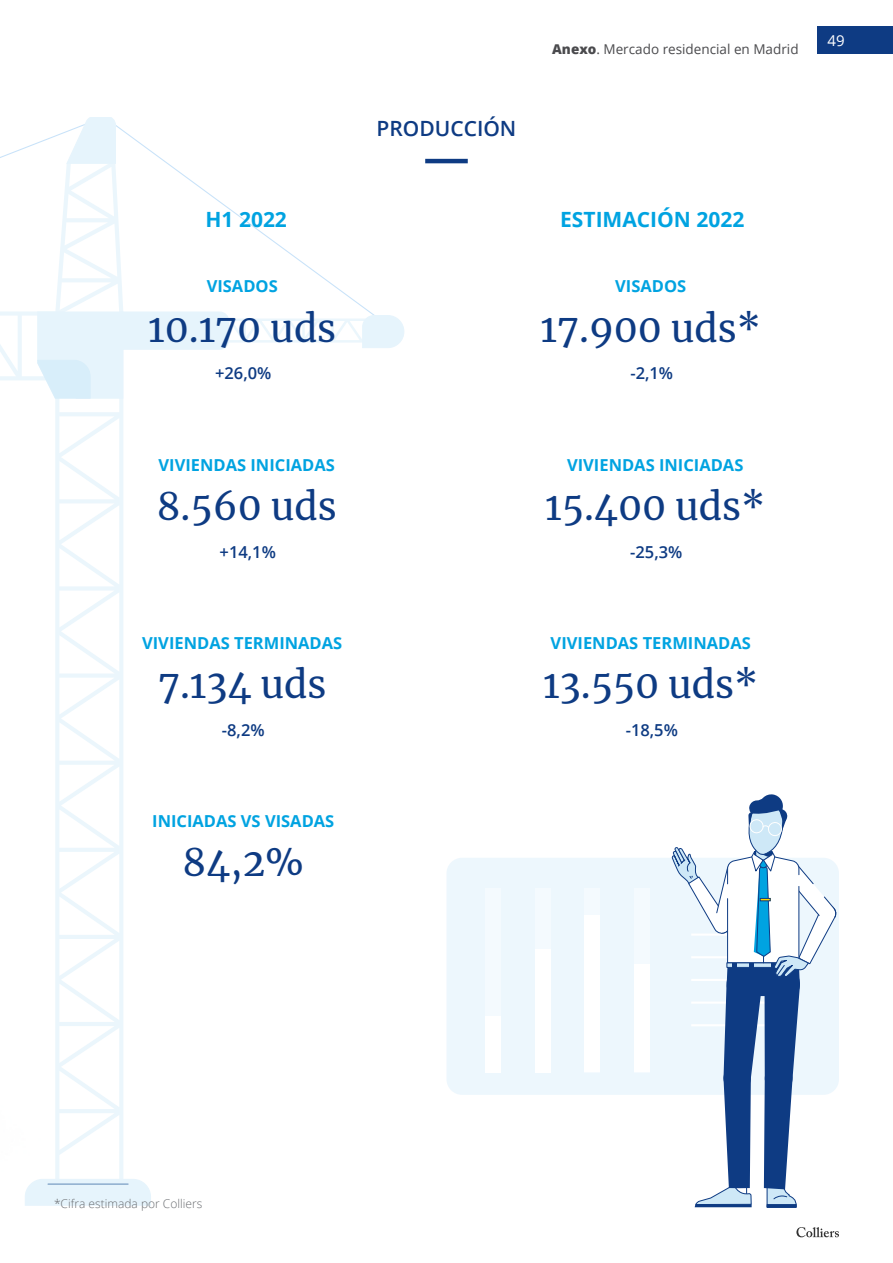
<style>
.page{position:relative;width:893px;height:1263px;background:#fff}
.page>*{position:absolute;margin:0;border:0;box-sizing:border-box;transform-origin:0 0}
.t1{font:37.5px "Merriweather";color:#0e3b83}
.t2{font:700 21px "Open Sans";color:#00a3e1}
.t3{font:600 21px "Open Sans";color:#0e3b83}
.t4{font:700 16.5px "Open Sans";color:#00a3e1}
.t5{font:600 16.5px "Open Sans";color:#0e3b83}
.t6{font:15px "Open Sans";color:#fff}
.t7{font:13.5px "Open Sans";color:#4a4a4d}
.t8{font:300 12px "Open Sans";color:#6a6d71}
.s1{font-weight:800}
</style>
<div class="page">
<div style="left:817px;top:26px;width:76px;height:28px;background:#0e3b83"></div>
<svg style="left:796px;top:1227px;width:43px;height:10px"></svg>
<div style="left:446px;top:858px;width:393px;height:237px;background:#edf7fd;border-radius:16px"></div>
<div style="left:485px;top:888px;width:15px;height:184px;background:#f9fcff"></div>
<div style="left:535px;top:888px;width:15px;height:184px;background:#f9fcff"></div>
<div style="left:585px;top:888px;width:15px;height:184px;background:#f9fcff"></div>
<div style="left:635px;top:888px;width:15px;height:184px;background:#f9fcff"></div>
<div style="left:485px;top:1016px;width:15px;height:56px;background:#fff"></div>
<div style="left:535px;top:949px;width:15px;height:123px;background:#fff"></div>
<div style="left:585px;top:915px;width:15px;height:157px;background:#fff"></div>
<div style="left:635px;top:964px;width:15px;height:108px;background:#fff"></div>
<svg style="left:0;top:322px;width:123px;height:857px"></svg>
<svg style="left:0;top:125px;width:369px;height:197px"></svg>
<div style="left:25px;top:1179px;width:126px;height:26px;background:#e6f4fc"></div>
<svg style="left:66px;top:117px;width:50px;height:47px"></svg>
<svg style="left:37px;top:311px;width:367px;height:88px"></svg>
<hr style="left:48px;top:1183px;width:80px;height:1px;background:#00428c">
<hr style="left:425px;top:159px;width:43px;height:4px;background:#0e3b83">
<svg style="left:672px;top:794px;width:164px;height:414px"></svg>
<p class="t3" style="left:377px;top:114px;width:141px">PRODUCCIÓN</p>
<p class="t7" style="left:552px;top:40px;width:248px"><span class="s1">Anexo</span>. Mercado residencial en Madrid</p>
<p class="t2" style="left:205px;top:205px;width:83px">H1 2022</p>
<p class="t2" style="left:560px;top:205px;width:186px">ESTIMACIÓN 2022</p>
<p class="t4" style="left:207px;top:275px;width:73px">VISADOS</p>
<p class="t4" style="left:615px;top:275px;width:73px">VISADOS</p>
<h1 class="t1" style="left:148px;top:302px;width:190px">10.170 uds</h1>
<h1 class="t1" style="left:541px;top:302px;width:222px">17.900 uds*</h1>
<p class="t5" style="left:215px;top:362px;width:58px">+26,0%</p>
<p class="t5" style="left:630px;top:362px;width:44px">-2,1%</p>
<p class="t6" style="left:828px;top:30px;width:19px">49</p>
<p class="t4" style="left:159px;top:453px;width:178px">VIVIENDAS INICIADAS</p>
<p class="t4" style="left:567px;top:453px;width:178px">VIVIENDAS INICIADAS</p>
<h1 class="t1" style="left:157px;top:480px;width:181px">8.560 uds</h1>
<h1 class="t1" style="left:545px;top:480px;width:222px">15.400 uds*</h1>
<p class="t5" style="left:220px;top:540px;width:58px">+14,1%</p>
<p class="t5" style="left:630px;top:540px;width:54px">-25,3%</p>
<p class="t4" style="left:142px;top:631px;width:202px">VIVIENDAS TERMINADAS</p>
<p class="t4" style="left:551px;top:631px;width:202px">VIVIENDAS TERMINADAS</p>
<h1 class="t1" style="left:158px;top:658px;width:170px">7.134 uds</h1>
<h1 class="t1" style="left:543px;top:658px;width:217px">13.550 uds*</h1>
<p class="t5" style="left:222px;top:718px;width:44px">-8,2%</p>
<p class="t5" style="left:626px;top:718px;width:54px">-18,5%</p>
<p class="t4" style="left:152px;top:809px;width:184px">INICIADAS VS VISADAS</p>
<h1 class="t1" style="left:182px;top:837px;width:123px">84,2%</h1>
<p class="t8" style="left:54px;top:1195px;width:150px">*Cifra estimada por Colliers</p>
</div>
